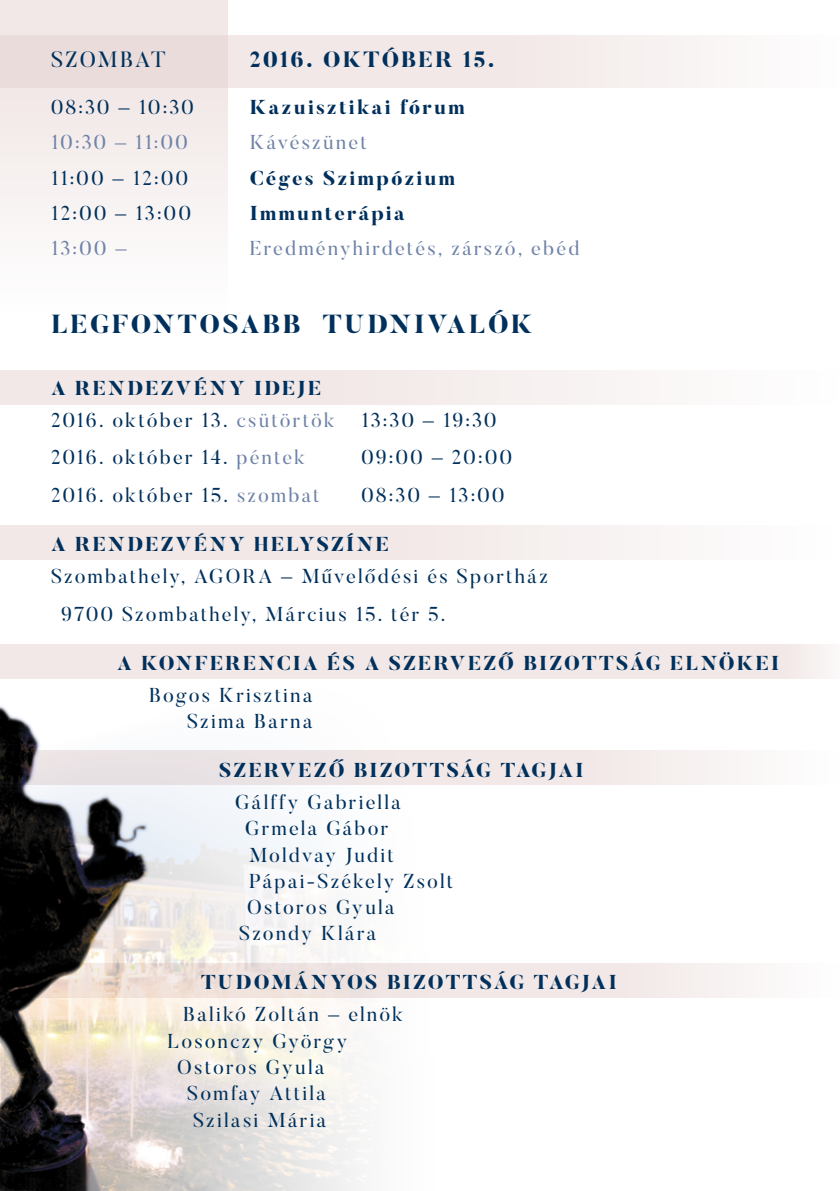
<style>
.page{position:relative;width:840px;height:1191px;background:#fff}
.page>*{position:absolute;margin:0;border:0;box-sizing:border-box;transform-origin:0 0}
.t1{font:800 26px "Butler";letter-spacing:.1em;color:#00305b}
.t2{font:800 22px "Butler";letter-spacing:.1em;color:#00305b}
.t3{font:22px "Butler";letter-spacing:.085em;color:#00305b}
.t4{font:20px/37.6px "Butler";letter-spacing:.105em;color:#00305b}
.t5{font:800 20px/32px "Butler";letter-spacing:.11em;color:#00305b}
.t6{font:20px "Butler";letter-spacing:.105em;color:#6f83a7}
.s1{font-weight:400}
.s2{font-weight:400;color:#6f83a7}
.s3{color:#6f83a7}
</style>
<div class="page">
<svg style="left:227px;top:35px;width:477px;height:52px;fill:#f1e8e7"></svg>
<div style="left:0;top:370px;width:839px;height:35px;background:linear-gradient(to right,#eee3e1,#fcfbfb)"></div>
<div style="left:0;top:525px;width:839px;height:35px;background:linear-gradient(to right,#eee2e1,#fcfaf9)"></div>
<div style="left:0;top:643px;width:839px;height:35px;background:#f1e8e7"></div>
<svg style="left:479px;top:750px;width:254px;height:35px;fill:#f2e9e8"></svg>
<div style="left:0;top:0;width:227px;height:315px;background:linear-gradient(to bottom,#ebdddc,#fffefe)"></div>
<svg style="left:479px;top:963px;width:268px;height:35px;fill:#f1e8e7"></svg>
<img style="left:0;top:678px;width:203px;height:513px">
<p class="t3" style="left:51px;top:46px;width:116px">SZOMBAT</p>
<p class="t2" style="left:249px;top:46px;width:246px">2016. OKTÓBER 15.</p>
<p class="t4" style="left:51px;top:88px;width:144px">08:30 – 10:30</p>
<p class="t5" style="left:249px;top:91px;width:216px">Kazuisztikai fórum</p>
<p class="t6" style="left:51px;top:130px;width:138px">10:30 – 11:00</p>
<p class="t6" style="left:249px;top:130px;width:118px">Kávészünet</p>
<p class="t4" style="left:51px;top:159px;width:138px">11:00 – 12:00</p>
<p class="t5" style="left:249px;top:162px;width:206px">Céges Szimpózium</p>
<p class="t4" style="left:51px;top:194px;width:141px">12:00 – 13:00</p>
<p class="t5" style="left:249px;top:197px;width:156px">Immunterápia</p>
<p class="t6" style="left:51px;top:236px;width:77px">13:00 –</p>
<p class="t6" style="left:249px;top:236px;width:331px">Eredményhirdetés, zárszó, ebéd</p>
<h1 class="t1" style="left:51px;top:308px;width:482px">LEGFONTOSABB TUDNIVALÓK</h1>
<p class="t5" style="left:51px;top:372px;width:285px">A RENDEZVÉNY IDEJE<br><span class="s1">2016. október 13.</span> <span class="s2">csütörtök</span></p>
<p class="t4" style="left:361px;top:401px;width:136px">13:30 – 19:30</p>
<p class="t4" style="left:51px;top:438px;width:255px">2016. október 14. <span class="s3">péntek</span></p>
<p class="t4" style="left:361px;top:438px;width:152px">09:00 – 20:00</p>
<p class="t4" style="left:51px;top:476px;width:270px">2016. október 15. <span class="s3">szombat</span></p>
<p class="t4" style="left:361px;top:476px;width:144px">08:30 – 13:00</p>
<p class="t5" style="left:51px;top:528px;width:339px">A RENDEZVÉNY HELYSZÍNE</p>
<p class="t4" style="left:61px;top:557px;width:488px;text-indent:-10px">Szombathely, AGORA – Művelődési és Sportház<br>9700 Szombathely, Március 15. tér 5.</p>
<p class="t5" style="left:117px;top:647px;width:663px">A KONFERENCIA ÉS A SZERVEZŐ BIZOTTSÁG ELNÖKEI</p>
<p class="t4" style="left:149px;top:681px;width:165px;line-height:26.2px;text-align:right">Bogos Krisztina<br>Szima Barna</p>
<p class="t5" style="left:219px;top:754px;width:365px">SZERVEZŐ BIZOTTSÁG TAGJAI</p>
<p class="t4" style="left:235px;top:783px;width:167px">Gálffy Gabriella</p>
<p class="t4" style="left:245px;top:809px;width:144px">Grmela Gábor</p>
<p class="t4" style="left:249px;top:835px;width:146px">Moldvay Judit</p>
<p class="t4" style="left:249px;top:862px;width:205px">Pápai-Székely Zsolt</p>
<p class="t4" style="left:247px;top:888px;width:149px">Ostoros Gyula</p>
<p class="t4" style="left:239px;top:914px;width:138px">Szondy Klára</p>
<p class="t5" style="left:201px;top:967px;width:416px">TUDOMÁNYOS BIZOTTSÁG TAGJAI</p>
<p class="t4" style="left:183px;top:995px;width:221px">Balikó Zoltán – elnök</p>
<p class="t4" style="left:167px;top:1021px;width:182px">Losonczy György</p>
<p class="t4" style="left:177px;top:1048px;width:149px">Ostoros Gyula</p>
<p class="t4" style="left:187px;top:1074px;width:140px">Somfay Attila</p>
<p class="t4" style="left:193px;top:1100px;width:134px">Szilasi Mária</p>
</div>
